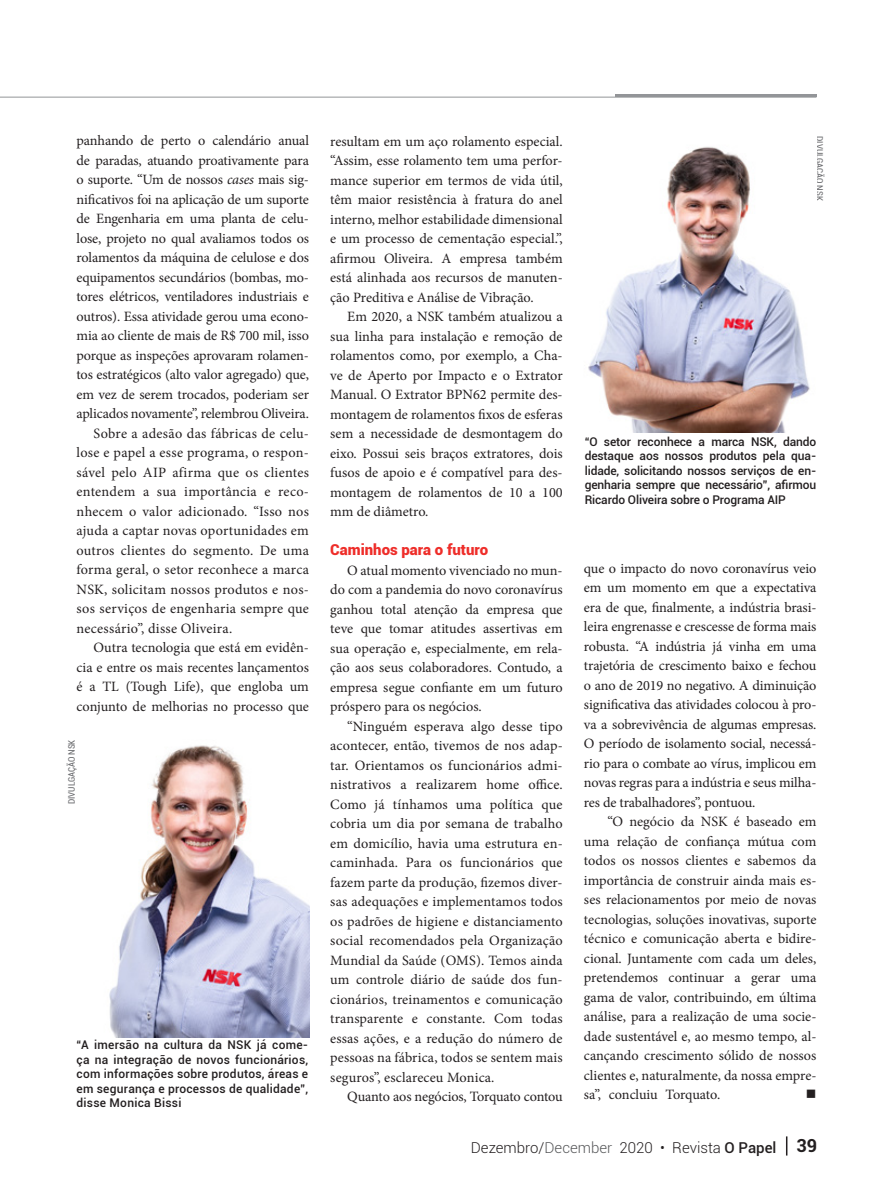
<style>
.page{position:relative;width:893px;height:1191px;background:#fff}
.page>*{position:absolute;margin:0;border:0;box-sizing:border-box;transform-origin:0 0}
.t1{font:300 15px "Roboto";color:#231f20}
.t2{font:900 15px "Roboto";color:#ee2d29}
.t3{font:14.25px/19.5px "Minion Pro";letter-spacing:-.005em;color:#231f20;text-align:justify}
.t4{font:14.25px "Minion Pro";letter-spacing:.02em;color:#231f20}
.t5{font:14.25px "Wingdings";color:#231f20}
.t6{font:500 12px/14.4px "Roboto";color:#231f20;text-align:justify}
.t7{font:condensed 9px "Roboto";color:#6c6d70}
.s1{font-style:italic}
.s2{color:#57585a}
.s3{font-weight:500}
.s4{font-weight:700;font-size:18px}
</style>
<div class="page">
<svg style="left:786px;top:1136px;width:1px;height:19px"></svg>
<hr style="left:615px;top:95px;width:201px;height:2px;background:#939598">
<hr style="left:0;top:97px;width:816px;height:1px;background:#939598">
<img style="left:109px;top:745px;width:200px;height:292px">
<img style="left:588px;top:147px;width:222px;height:286px">
<p class="t3" style="left:77px;top:131px;width:234px">panhando de perto o calendário anual</p>
<p class="t3" style="left:77px;top:151px;width:234px">de paradas, atuando proativamente para</p>
<p class="t3" style="left:77px;top:170px;width:234px">o suporte. “Um de nossos <span class="s1">cases</span> mais sig-</p>
<p class="t3" style="left:77px;top:190px;width:234px">nificativos foi na aplicação de um suporte</p>
<p class="t3" style="left:77px;top:209px;width:234px">de Engenharia em uma planta de celu-</p>
<p class="t3" style="left:77px;top:229px;width:234px">lose, projeto no qual avaliamos todos os</p>
<p class="t3" style="left:77px;top:248px;width:234px">rolamentos da máquina de celulose e dos</p>
<p class="t3" style="left:77px;top:268px;width:234px">equipamentos secundários (bombas, mo-</p>
<p class="t3" style="left:77px;top:287px;width:234px">tores elétricos, ventiladores industriais e</p>
<p class="t3" style="left:77px;top:307px;width:234px">outros). Essa atividade gerou uma econo-</p>
<p class="t3" style="left:77px;top:326px;width:234px">mia ao cliente de mais de R$ 700 mil, isso</p>
<p class="t3" style="left:77px;top:346px;width:234px">porque as inspeções aprovaram rolamen-</p>
<p class="t3" style="left:77px;top:365px;width:234px">tos estratégicos (alto valor agregado) que,</p>
<p class="t3" style="left:77px;top:385px;width:234px">em vez de serem trocados, poderiam ser</p>
<p class="t3" style="left:77px;top:404px;width:234px">aplicados novamente”, relembrou Oliveira.</p>
<p class="t4" style="left:94px;top:424px;width:217px">Sobre a adesão das fábricas de celu-</p>
<p class="t4" style="left:77px;top:443px;width:234px">lose e papel a esse programa, o respon-</p>
<p class="t4" style="left:77px;top:463px;width:234px">sável pelo AIP afirma que os clientes</p>
<p class="t4" style="left:77px;top:482px;width:234px">entendem a sua importância e reco-</p>
<p class="t4" style="left:77px;top:502px;width:234px">nhecem o valor adicionado. “Isso nos</p>
<p class="t4" style="left:77px;top:521px;width:234px">ajuda a captar novas oportunidades em</p>
<p class="t4" style="left:77px;top:541px;width:234px">outros clientes do segmento. De uma</p>
<p class="t4" style="left:77px;top:560px;width:234px">forma geral, o setor reconhece a marca</p>
<p class="t4" style="left:77px;top:580px;width:234px">NSK, solicitam nossos produtos e nos-</p>
<p class="t4" style="left:77px;top:599px;width:234px">sos serviços de engenharia sempre que</p>
<p class="t4" style="left:77px;top:619px;width:157px">necessário”, disse Oliveira.</p>
<p class="t3" style="left:94px;top:638px;width:217px">Outra tecnologia que está em evidên-</p>
<p class="t3" style="left:77px;top:657px;width:234px">cia e entre os mais recentes lançamentos</p>
<p class="t3" style="left:77px;top:677px;width:234px">é a TL (Tough Life), que engloba um</p>
<p class="t3" style="left:77px;top:696px;width:234px">conjunto de melhorias no processo que</p>
<p class="t7" style="left:66px;top:804px;width:66px;rotate:-90deg">DIVULGAÇÃO NSK</p>
<p class="t6" style="left:77px;top:1037px;width:233px">“A imersão na cultura da NSK já come&shy;ça na integração de novos funcionários, com informações sobre produtos, áreas e em segurança e processos de qualidade”, disse Monica Bissi</p>
<p class="t3" style="left:330px;top:131px;width:234px">resultam em um aço rolamento especial. “Assim, esse rolamento tem uma perfor&shy;mance superior em termos de vida útil, têm maior resistência à fratura do anel interno, melhor estabilidade dimensional e um processo de cementação especial.”, afirmou Oliveira. A empresa também está alinhada aos recursos de manuten&shy;ção Preditiva e Análise de Vibração.</p>
<p class="t3" style="left:330px;top:307px;width:234px;text-indent:17px">Em 2020, a NSK também atualizou a sua linha para instalação e remoção de rolamentos como, por exemplo, a Cha&shy;ve de Aperto por Impacto e o Extrator Manual. O Extrator BPN62 permite des&shy;montagem de rolamentos fixos de esferas sem a necessidade de desmontagem do eixo. Possui seis braços extratores, dois fusos de apoio e é compatível para des&shy;montagem de rolamentos de 10 a 100 mm de diâmetro.</p>
<p class="t2" style="left:330px;top:539px;width:159px">Caminhos para o futuro</p>
<p class="t3" style="left:330px;top:560px;width:234px;text-indent:17px">O atual momento vivenciado no mun&shy;do com a pandemia do novo coronavírus ganhou total atenção da empresa que teve que tomar atitudes assertivas em sua operação e, especialmente, em rela&shy;ção aos seus colaboradores. Contudo, a empresa segue confiante em um futuro próspero para os negócios.</p>
<p class="t3" style="left:330px;top:716px;width:234px;text-indent:17px">“Ninguém esperava algo desse tipo acontecer, então, tivemos de nos adap&shy;tar. Orientamos os funcionários admi&shy;nistrativos a realizarem home office.<br>Como já tínhamos uma política que cobria um dia por semana de trabalho em domicílio, havia uma estrutura en&shy;caminhada. Para os funcionários que fazem parte da produção, fizemos diver&shy;sas adequações e implementamos todos os padrões de higiene e distanciamento social recomendados pela Organização Mundial da Saúde (OMS). Temos ainda um controle diário de saúde dos fun&shy;cionários, treinamentos e comunicação transparente e constante. Com todas essas ações, e a redução do número de pessoas na fábrica, todos se sentem mais seguros”, esclareceu Monica.</p>
<p class="t3" style="left:347px;top:1087px;width:217px">Quanto aos negócios, Torquato contou</p>
<p class="t7" style="left:826px;top:136px;width:66px;rotate:90deg">DIVULGAÇÃO NSK</p>
<p class="t6" style="left:585px;top:434px;width:233px">“O setor reconhece a marca NSK, dando destaque aos nossos produtos pela qua&shy;lidade, solicitando nossos serviços de en&shy;genharia sempre que necessário”, afirmou Ricardo Oliveira sobre o Programa AIP</p>
<p class="t3" style="left:584px;top:558px;width:234px">que o impacto do novo coronavírus veio em um momento em que a expectativa era de que, finalmente, a indústria brasi&shy;leira engrenasse e crescesse de forma mais robusta. “A indústria já vinha em uma trajetória de crescimento baixo e fechou o ano de 2019 no negativo. A diminuição significativa das atividades colocou à pro&shy;va a sobrevivência de algumas empresas.<br>O período de isolamento social, necessá&shy;rio para o combate ao vírus, implicou em novas regras para a indústria e seus milha&shy;res de trabalhadores”, pontuou.</p>
<p class="t3" style="left:584px;top:812px;width:234px;text-indent:23px">“O negócio da NSK é baseado em uma relação de confiança mútua com todos os nossos clientes e sabemos da importância de construir ainda mais es&shy;ses relacionamentos por meio de novas tecnologias, soluções inovativas, suporte técnico e comunicação aberta e bidire&shy;cional. Juntamente com cada um deles, pretendemos continuar a gerar uma gama de valor, contribuindo, em última análise, para a realização de uma socie&shy;dade sustentável e, ao mesmo tempo, al&shy;cançando crescimento sólido de nossos clientes e, naturalmente, da nossa empre&shy;sa”, concluiu Torquato.</p>
<p class="t5" style="left:806px;top:1086px;width:12px">■</p>
<p class="t1" style="left:471px;top:1137px;width:348px">Dezembro/<span class="s2">December</span> 2020 • Revista <span class="s3">O Papel</span> <span class="s4">39</span></p>
</div>
